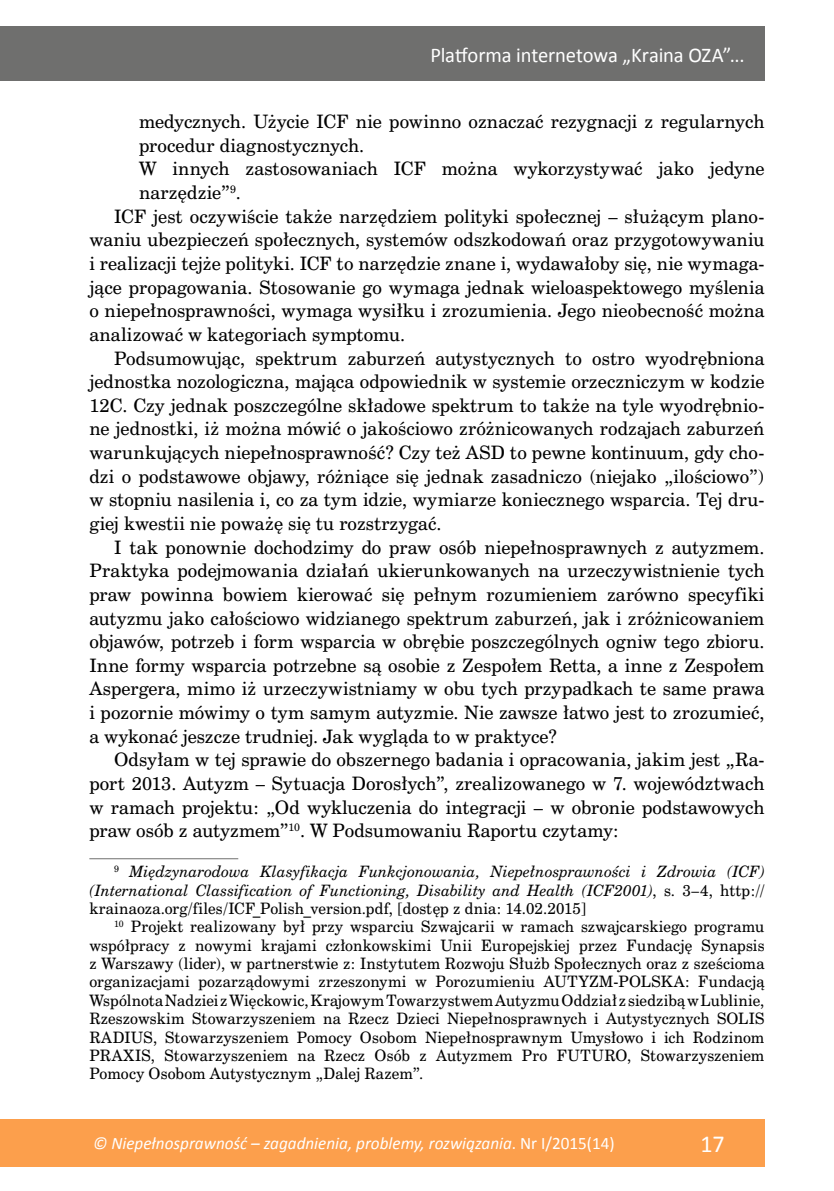
<style>
.page{position:relative;width:834px;height:1191px;background:#fff}
.page>*{position:absolute;margin:0;border:0;box-sizing:border-box;transform-origin:0 0}
.t1{font:24.5px "Calibri";color:#fff}
.t2{font:21px "Calibri";letter-spacing:-.005em;color:#fff}
.t3{font:17.5px "Cent Schbook PL";letter-spacing:.005em;color:#000}
.t4{font:italic 17.5px "Calibri";color:#fff}
.t5{font:14.88px/18.4px "Cent Schbook PL";letter-spacing:.005em;color:#000;text-align:justify}
.t6{font:italic 14.88px/18.4px "Cent Schbook PL";letter-spacing:.01em;color:#000;text-align:justify}
.s1{font-style:normal}
</style>
<div class="page">
<div style="left:0;top:1119px;width:764px;height:47px;background:#fc9f4c"></div>
<div style="left:0;top:26px;width:764px;height:55px;background:#6f6f6e"></div>
<hr style="left:89px;top:858px;width:149px;height:1px;background:#6f6f6e">
<p class="t2" style="left:430px;top:40px;width:316px">Platforma internetowa „Kraina OZA”...</p>
<p class="t3" style="left:139px;top:110px;width:627px">medycznych. Użycie ICF nie powinno oznaczać rezygnacji z regularnych</p>
<p class="t3" style="left:139px;top:134px;width:227px">procedur diagnostycznych.</p>
<p class="t3" style="left:139px;top:158px;width:627px">W innych zastosowaniach ICF można wykorzystywać jako jedyne</p>
<p class="t3" style="left:139px;top:181px;width:103px">narzędzie”<sup>9</sup>.</p>
<p class="t3" style="left:114px;top:205px;width:651px">ICF jest oczywiście także narzędziem polityki społecznej – służącym plano-</p>
<p class="t3" style="left:89px;top:228px;width:676px">waniu ubezpieczeń społecznych, systemów odszkodowań oraz przygotowywaniu</p>
<p class="t3" style="left:89px;top:252px;width:676px">i realizacji tejże polityki. ICF to narzędzie znane i, wydawałoby się, nie wymaga-</p>
<p class="t3" style="left:89px;top:276px;width:676px">jące propagowania. Stosowanie go wymaga jednak wieloaspektowego myślenia</p>
<p class="t3" style="left:89px;top:299px;width:676px">o niepełnosprawności, wymaga wysiłku i zrozumienia. Jego nieobecność można</p>
<p class="t3" style="left:89px;top:323px;width:317px">analizować w kategoriach symptomu.</p>
<p class="t3" style="left:114px;top:347px;width:651px">Podsumowując, spektrum zaburzeń autystycznych to ostro wyodrębniona</p>
<p class="t3" style="left:89px;top:370px;width:676px">jednostka nozologiczna, mająca odpowiednik w systemie orzeczniczym w kodzie</p>
<p class="t3" style="left:89px;top:394px;width:676px">12C. Czy jednak poszczególne składowe spektrum to także na tyle wyodrębnio-</p>
<p class="t3" style="left:89px;top:417px;width:676px">ne jednostki, iż można mówić o jakościowo zróżnicowanych rodzajach zaburzeń</p>
<p class="t3" style="left:89px;top:441px;width:676px">warunkujących niepełnosprawność? Czy też ASD to pewne kontinuum, gdy cho-</p>
<p class="t3" style="left:89px;top:465px;width:676px">dzi o podstawowe objawy, różniące się jednak zasadniczo (niejako „ilościowo”)</p>
<p class="t3" style="left:89px;top:488px;width:676px">w stopniu nasilenia i, co za tym idzie, wymiarze koniecznego wsparcia. Tej dru-</p>
<p class="t3" style="left:89px;top:512px;width:353px">giej kwestii nie poważę się tu rozstrzygać.</p>
<p class="t3" style="left:114px;top:536px;width:651px">I tak ponownie dochodzimy do praw osób niepełnosprawnych z autyzmem.</p>
<p class="t3" style="left:89px;top:559px;width:676px">Praktyka podejmowania działań ukierunkowanych na urzeczywistnienie tych</p>
<p class="t3" style="left:89px;top:583px;width:676px">praw powinna bowiem kierować się pełnym rozumieniem zarówno specyfiki</p>
<p class="t3" style="left:89px;top:606px;width:676px">autyzmu jako całościowo widzianego spektrum zaburzeń, jak i zróżnicowaniem</p>
<p class="t3" style="left:89px;top:630px;width:676px">objawów, potrzeb i form wsparcia w obrębie poszczególnych ogniw tego zbioru.</p>
<p class="t3" style="left:89px;top:654px;width:676px">Inne formy wsparcia potrzebne są osobie z Zespołem Retta, a inne z Zespołem</p>
<p class="t3" style="left:89px;top:677px;width:676px">Aspergera, mimo iż urzeczywistniamy w obu tych przypadkach te same prawa</p>
<p class="t3" style="left:89px;top:701px;width:676px">i pozornie mówimy o tym samym autyzmie. Nie zawsze łatwo jest to zrozumieć,</p>
<p class="t3" style="left:89px;top:725px;width:469px">a wykonać jeszcze trudniej. Jak wygląda to w praktyce?</p>
<p class="t3" style="left:114px;top:748px;width:651px">Odsyłam w tej sprawie do obszernego badania i opracowania, jakim jest „Ra-</p>
<p class="t3" style="left:89px;top:772px;width:676px">port 2013. Autyzm – Sytuacja Dorosłych”, zrealizowanego w 7. województwach</p>
<p class="t3" style="left:89px;top:795px;width:676px">w ramach projektu: „Od wykluczenia do integracji – w obronie podstawowych</p>
<p class="t3" style="left:89px;top:819px;width:530px">praw osób z autyzmem”<sup>10</sup>. W Podsumowaniu Raportu czytamy:</p>
<p class="t6" style="left:89px;top:862px;width:676px;text-indent:25px"><sup>9</sup> Międzynarodowa Klasyfikacja Funkcjonowania, Niepełnosprawności i Zdrowia (ICF) (International Classification of Functioning, Disability and Health (ICF2001)<span class="s1">, s. 3–4, http:// krainaoza.org/files/ICF_Polish_version.pdf, [dostęp z dnia: 14.02.2015]</span></p>
<p class="t5" style="left:89px;top:917px;width:676px;text-indent:25px"><sup>10</sup> Projekt realizowany był przy wsparciu Szwajcarii w ramach szwajcarskiego programu współpracy z nowymi krajami członkowskimi Unii Europejskiej przez Fundację Synapsis z Warszawy (lider), w partnerstwie z: Instytutem Rozwoju Służb Społecznych oraz z sześcioma organizacjami pozarządowymi zrzeszonymi w Porozumieniu AUTYZM-POLSKA: Fundacją Wspólnota Nadziei z Więckowic, Krajowym Towarzystwem Autyzmu Oddział z siedzibą w Lublinie, Rzeszowskim Stowarzyszeniem na Rzecz Dzieci Niepełnosprawnych i Autystycznych SOLIS RADIUS, Stowarzyszeniem Pomocy Osobom Niepełnosprawnym Umysłowo i ich Rodzinom PRAXIS, Stowarzyszeniem na Rzecz Osób z Autyzmem Pro FUTURO, Stowarzyszeniem Pomocy Osobom Autystycznym „Dalej Razem”.</p>
<p class="t4" style="left:93px;top:1131px;width:523px">© Niepełnosprawność – zagadnienia, problemy, rozwiązania<span class="s1">. Nr I/2015(14)</span></p>
<h1 class="t1" style="left:700px;top:1126px;width:26px">17</h1>
</div>
